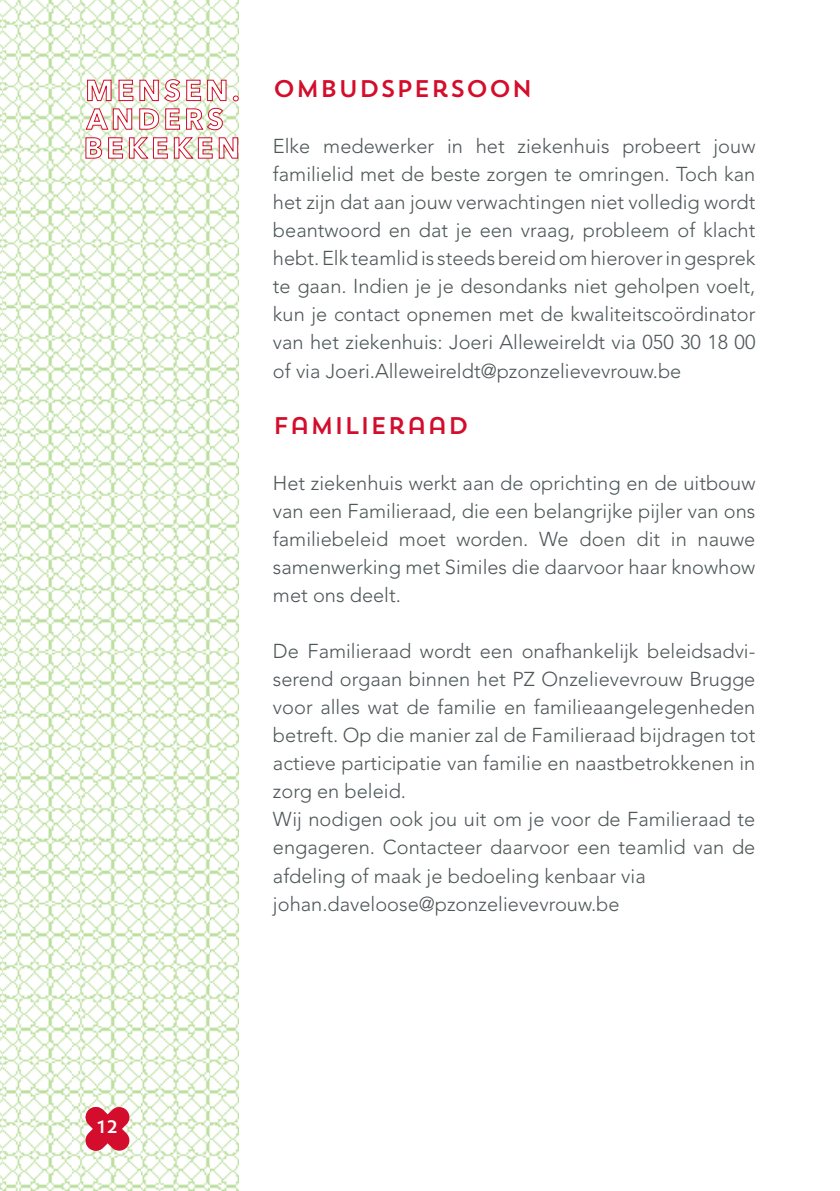
<style>
.page{position:relative;width:840px;height:1191px;background:#fff}
.page>*{position:absolute;margin:0;border:0;box-sizing:border-box;transform-origin:0 0}
.t1{font:24px "Trend Sans One";color:#d30d2b}
.t2{font:300 20px/28px "Avenir LT Std";color:#4e5758;text-align:justify}
.t3{font:18px "Trend Sans One";color:#fff}
</style>
<div class="page">
<img style="left:0;top:0;width:239px;height:1191px">
<svg style="left:86px;top:1107px;width:43px;height:43px;background:#d72f47"></svg>
<svg style="left:87px;top:80px;width:24px;height:21px"></svg>
<svg style="left:118px;top:80px;width:15px;height:21px"></svg>
<svg style="left:139px;top:79px;width:41px;height:23px"></svg>
<svg style="left:186px;top:80px;width:15px;height:21px"></svg>
<svg style="left:207px;top:80px;width:19px;height:21px"></svg>
<svg style="left:232px;top:95px;width:7px;height:6px"></svg>
<svg style="left:86px;top:108px;width:46px;height:22px"></svg>
<svg style="left:139px;top:108px;width:20px;height:22px"></svg>
<svg style="left:165px;top:108px;width:15px;height:22px"></svg>
<svg style="left:186px;top:108px;width:37px;height:22px"></svg>
<svg style="left:85px;top:137px;width:17px;height:22px"></svg>
<svg style="left:108px;top:137px;width:15px;height:22px"></svg>
<svg style="left:129px;top:137px;width:39px;height:22px"></svg>
<svg style="left:174px;top:137px;width:39px;height:22px"></svg>
<svg style="left:219px;top:137px;width:19px;height:22px"></svg>
<p class="t3" style="left:96px;top:1115px;width:23px">12</p>
<p class="t1" style="left:273px;top:74px;width:261px">OMBUDSPERSOON</p>
<p class="t2" style="left:273px;top:133px;width:483px">Elke medewerker in het ziekenhuis probeert jouw familielid met de beste zorgen te omringen. Toch kan het zijn dat aan jouw verwachtingen niet volledig wordt beantwoord en dat je een vraag, probleem of klacht hebt. Elk teamlid is steeds bereid om hierover in gesprek te gaan. Indien je je desondanks niet geholpen voelt, kun je contact opnemen met de kwaliteitscoördinator van het ziekenhuis: Joeri Alleweireldt via 050 30 18 00 of via Joeri.Alleweireldt@pzonzelievevrouw.be</p>
<p class="t1" style="left:273px;top:410px;width:197px">FAMILIERAAD</p>
<p class="t2" style="left:273px;top:469px;width:483px">Het ziekenhuis werkt aan de oprichting en de uitbouw van een Familieraad, die een belangrijke pijler van ons familiebeleid moet worden. We doen dit in nauwe samenwerking met Similes die daarvoor haar knowhow met ons deelt.</p>
<p class="t2" style="left:273px;top:637px;width:483px">De Familieraad wordt een onafhankelijk beleidsadvi&shy;serend orgaan binnen het PZ Onzelievevrouw Brugge voor alles wat de familie en familieaangelegenheden betreft. Op die manier zal de Familieraad bijdragen tot actieve participatie van familie en naastbetrokkenen in zorg en beleid.</p>
<p class="t2" style="left:273px;top:805px;width:483px">Wij nodigen ook jou uit om je voor de Familieraad te engageren. Contacteer daarvoor een teamlid van de afdeling of maak je bedoeling kenbaar via</p>
<p class="t2" style="left:273px;top:889px;width:348px">johan.daveloose@pzonzelievevrouw.be</p>
</div>
